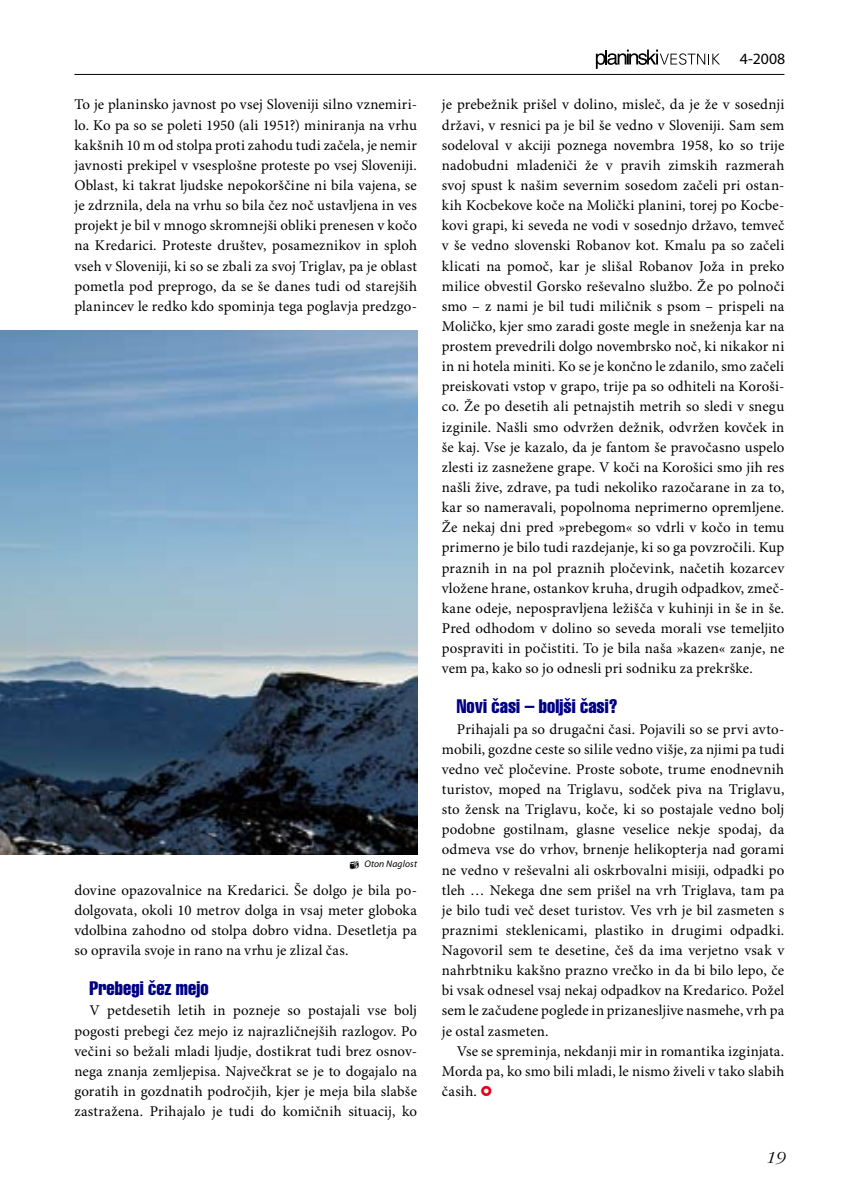
<style>
.page{position:relative;width:844px;height:1191px;background:#fff}
.page>*{position:absolute;margin:0;border:0;box-sizing:border-box;transform-origin:0 0}
.t1{font:extra-condensed 19.25px "SS Helvetica";letter-spacing:.005em;color:#000084}
.t2{font:italic 300 17.5px "SS Garamond";color:#000}
.t3{font:15.75px "Myriad Pro";color:#000}
.t4{font:14.88px/20.1px "Minion Pro";letter-spacing:.01em;color:#000;text-align:justify}
.t5{font:italic 9.62px "Myriad Pro";letter-spacing:.015em;color:#000}
.s1{font-family:"Markacija";font-size:14px;color:#e2001a}
</style>
<div class="page">
<hr style="left:74px;top:74px;width:710px;height:1px;background:#000">
<svg style="left:595px;top:50px;width:124px;height:19px"></svg>
<img style="left:0;top:331px;width:417px;height:523px">
<p class="t4" style="left:74px;top:95px;width:344px">To je planinsko javnost po vsej Sloveniji silno vznemiri&shy;lo. Ko pa so se poleti 1950 (ali 1951?) miniranja na vrhu kakšnih 10 m od stolpa proti zahodu tudi začela, je nemir javnosti prekipel v vsesplošne proteste po vsej Sloveniji.<br>Oblast, ki takrat ljudske nepokorščine ni bila vajena, se je zdrznila, dela na vrhu so bila čez noč ustavljena in ves projekt je bil v mnogo skromnejši obliki prenesen v kočo na Kredarici. Proteste društev, posameznikov in sploh vseh v Sloveniji, ki so se zbali za svoj Triglav, pa je oblast pometla pod preprogo, da se še danes tudi od starejših planincev le redko kdo spominja tega poglavja predzgo-</p>
<p class="t5" style="left:364px;top:858px;width:54px">Oton Naglost</p>
<p class="t4" style="left:74px;top:880px;width:344px">dovine opazovalnice na Kredarici. Še dolgo je bila po&shy;dolgovata, okoli 10 metrov dolga in vsaj meter globoka vdolbina zahodno od stolpa dobro vidna. Desetletja pa so opravila svoje in rano na vrhu je zlizal čas.</p>
<p class="t1" style="left:89px;top:976px;width:121px">Prebegi ~ez mejo</p>
<p class="t4" style="left:74px;top:1001px;width:344px;text-indent:15px">V petdesetih letih in pozneje so postajali vse bolj pogosti prebegi čez mejo iz najrazličnejših razlogov. Po večini so bežali mladi ljudje, dostikrat tudi brez osnov&shy;nega znanja zemljepisa. Največkrat se je to dogajalo na goratih in gozdnatih področjih, kjer je meja bila slabše zastražena. Prihajalo je tudi do komičnih situacij, ko</p>
<p class="t3" style="left:739px;top:49px;width:47px">4-2008</p>
<p class="t4" style="left:442px;top:95px;width:344px">je prebežnik prišel v dolino, misleč, da je že v sosednji državi, v resnici pa je bil še vedno v Sloveniji. Sam sem sodeloval v akciji poznega novembra 1958, ko so trije nadobudni mladeniči že v pravih zimskih razmerah svoj spust k našim severnim sosedom začeli pri ostan&shy;kih Kocbekove koče na Molički planini, torej po Kocbe&shy;kovi grapi, ki seveda ne vodi v sosednjo državo, temveč v še vedno slovenski Robanov kot. Kmalu pa so začeli klicati na pomoč, kar je slišal Robanov Joža in preko milice obvestil Gorsko reševalno službo. Že po polnoči smo – z nami je bil tudi miličnik s psom – prispeli na Moličko, kjer smo zaradi goste megle in sneženja kar na prostem prevedrili dolgo novembrsko noč, ki nikakor ni in ni hotela miniti. Ko se je končno le zdanilo, smo začeli preiskovati vstop v grapo, trije pa so odhiteli na Koroši&shy;co. Že po desetih ali petnajstih metrih so sledi v snegu izginile. Našli smo odvržen dežnik, odvržen kovček in še kaj. Vse je kazalo, da je fantom še pravočasno uspelo zlesti iz zasnežene grape. V koči na Korošici smo jih res našli žive, zdrave, pa tudi nekoliko razočarane in za to, kar so nameravali, popolnoma neprimerno opremljene.<br>Že nekaj dni pred »prebegom« so vdrli v kočo in temu primerno je bilo tudi razdejanje, ki so ga povzročili. Kup praznih in na pol praznih pločevink, načetih kozarcev vložene hrane, ostankov kruha, drugih odpadkov, zmeč&shy;kane odeje, nepospravljena ležišča v kuhinji in še in še.<br>Pred odhodom v dolino so seveda morali vse temeljito pospraviti in počistiti. To je bila naša »kazen« zanje, ne vem pa, kako so jo odnesli pri sodniku za prekrške.</p>
<p class="t1" style="left:456px;top:694px;width:162px">Novi ~asi – bolj{i ~asi?</p>
<p class="t4" style="left:441px;top:719px;width:344px;text-indent:15px">Prihajali pa so drugačni časi. Pojavili so se prvi avto&shy;mobili, gozdne ceste so silile vedno višje, za njimi pa tudi vedno več pločevine. Proste sobote, trume enodnevnih turistov, moped na Triglavu, sodček piva na Triglavu, sto žensk na Triglavu, koče, ki so postajale vedno bolj podobne gostilnam, glasne veselice nekje spodaj, da odmeva vse do vrhov, brnenje helikopterja nad gorami ne vedno v reševalni ali oskrbovalni misiji, odpadki po tleh … Nekega dne sem prišel na vrh Triglava, tam pa je bilo tudi več deset turistov. Ves vrh je bil zasmeten s praznimi steklenicami, plastiko in drugimi odpadki.<br>Nagovoril sem te desetine, češ da ima verjetno vsak v nahrbtniku kakšno prazno vrečko in da bi bilo lepo, če bi vsak odnesel vsaj nekaj odpadkov na Kredarico. Požel sem le začudene poglede in prizanesljive nasmehe, vrh pa je ostal zasmeten.</p>
<p class="t4" style="left:441px;top:1041px;width:344px;text-indent:15px">Vse se spreminja, nekdanji mir in romantika izginjata.<br>Morda pa, ko smo bili mladi, le nismo živeli v tako slabih časih. <span class="s1">m</span></p>
<p class="t2" style="left:765px;top:1147px;width:21px">19</p>
</div>
